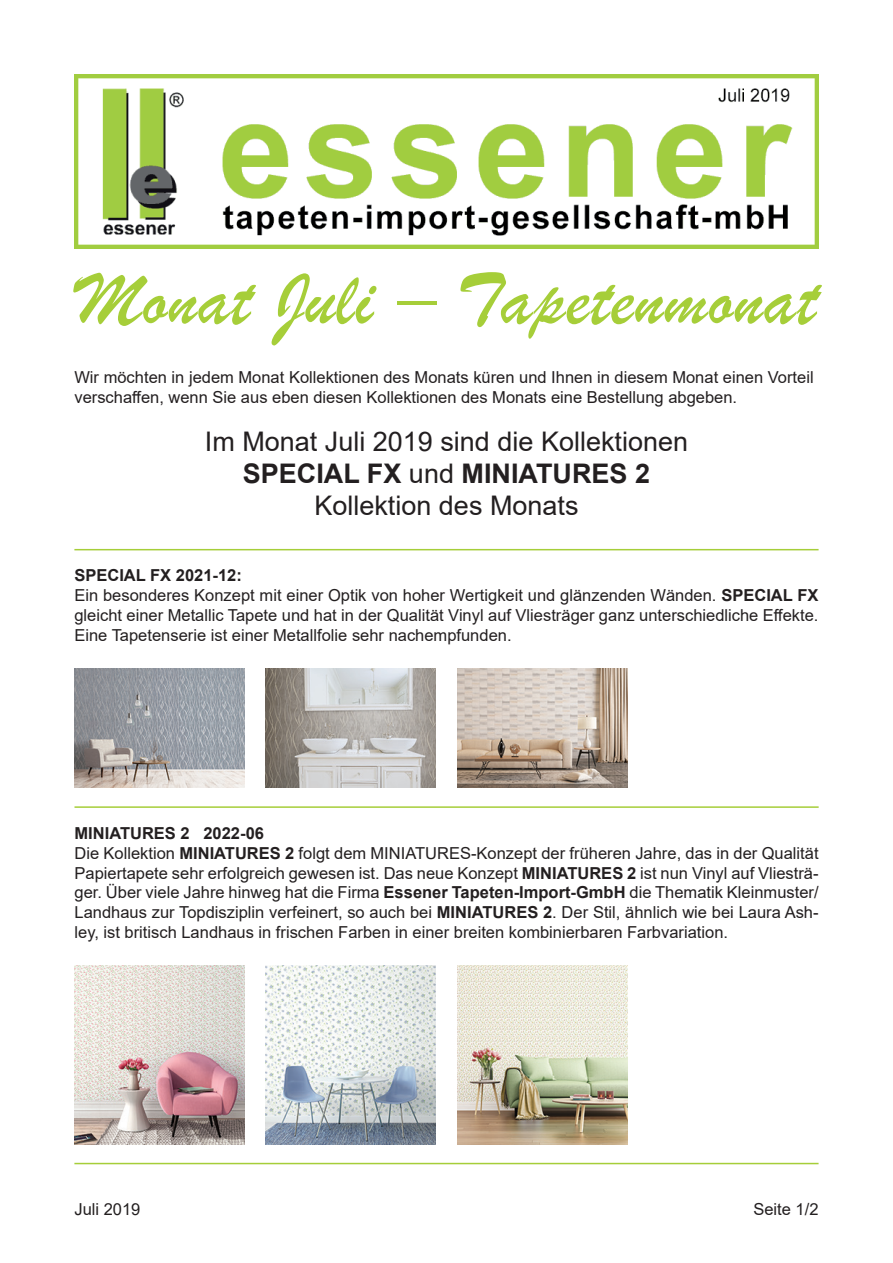
<style>
.page{position:relative;width:893px;height:1263px;background:#fff}
.page>*{position:absolute;margin:0;border:0;box-sizing:border-box;transform-origin:0 0}
.t1{font:78px "Brush Script";letter-spacing:.015em;color:#a6ce39}
.t2{font:27px/32.4px "Arial";color:#231f20;text-align:center}
.t3{font:16.5px/19.8px "Arial";color:#231f20}
.s1{font-weight:700}
</style>
<div class="page">
<hr style="left:74px;top:806px;width:745px;height:2px;background:#a6ce39">
<hr style="left:74px;top:549px;width:745px;height:1px;background:#a6ce39">
<hr style="left:74px;top:1163px;width:745px;height:1px;background:#a6ce39">
<img style="left:74px;top:74px;width:745px;height:174px">
<img style="left:74px;top:668px;width:171px;height:119px">
<img style="left:266px;top:668px;width:170px;height:119px">
<img style="left:457px;top:668px;width:170px;height:119px">
<img style="left:74px;top:965px;width:170px;height:179px">
<img style="left:266px;top:965px;width:170px;height:179px">
<img style="left:457px;top:965px;width:170px;height:179px">
<h1 class="t1" style="left:77px;top:252px;width:741px">Monat Juli – Tapetenmonat</h1>
<p class="t3" style="left:74px;top:368px;width:741px">Wir möchten in jedem Monat Kollektionen des Monats küren und Ihnen in diesem Monat einen Vorteil verschaffen, wenn Sie aus eben diesen Kollektionen des Monats eine Bestellung abgeben.</p>
<h2 class="t2" style="left:205px;top:425px;width:485px">Im Monat Juli 2019 sind die Kollektionen<br><span class="s1">SPECIAL FX</span> und <span class="s1">MINIATURES 2<br></span>Kollektion des Monats</h2>
<p class="t3" style="left:74px;top:566px;width:746px"><span class="s1">SPECIAL FX 2021-12:<br></span>Ein besonderes Konzept mit einer Optik von hoher Wertigkeit und glänzenden Wänden. <span class="s1">SPECIAL FX </span>gleicht einer Metallic Tapete und hat in der Qualität Vinyl auf Vliesträger ganz unterschiedliche Effekte.<br>Eine Tapetenserie ist einer Metallfolie sehr nachempfunden.</p>
<p class="t3" style="left:74px;top:823px;width:746px"><span class="s1">MINIATURES 2 2022-06<br></span>Die Kollektion <span class="s1">MINIATURES 2</span> folgt dem MINIATURES-Konzept der früheren Jahre, das in der Qualität Papiertapete sehr erfolgreich gewesen ist. Das neue Konzept <span class="s1">MINIATURES 2</span> ist nun Vinyl auf Vliesträ&shy;ger. Über viele Jahre hinweg hat die Firma <span class="s1">Essener Tapeten-Import-GmbH</span> die Thematik Kleinmuster/ Landhaus zur Topdisziplin verfeinert, so auch bei <span class="s1">MINIATURES 2</span>. Der Stil, ähnlich wie bei Laura Ash&shy;ley, ist britisch Landhaus in frischen Farben in einer breiten kombinierbaren Farbvariation.</p>
<p class="t3" style="left:74px;top:1199px;width:68px">Juli 2019</p>
<p class="t3" style="left:753px;top:1199px;width:67px">Seite 1/2</p>
</div>
